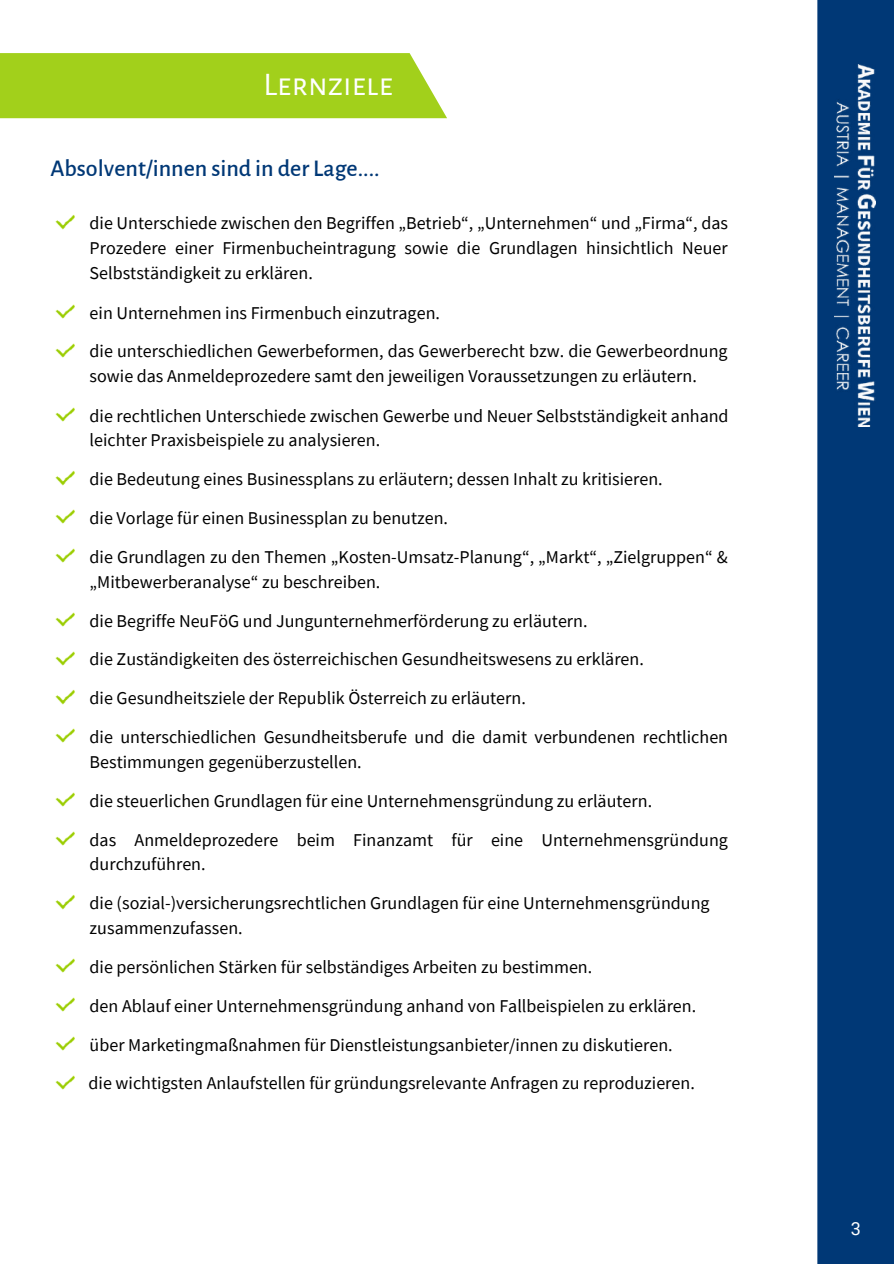
<style>
.page{position:relative;width:894px;height:1264px;background:#fff}
.page>*{position:absolute;margin:0;border:0;box-sizing:border-box;transform-origin:0 0}
.t1{font:33px "Alegreya Sans SC";color:#fff}
.t2{font:500 24px "Alegreya Sans";color:#003876}
.t3{font:18px/38.8px "Source Sans Pro";color:#000}
.t4{font:18px "Roboto";color:#fff}
</style>
<div class="page">
<div style="left:817px;top:0;width:76px;height:1263px;background:#003876"></div>
<div style="left:0;top:53px;width:447px;height:65px;background:#a2d01b"></div>
<img style="left:833px;top:64px;width:42px;height:363px">
<img style="left:55px;top:214px;width:19px;height:16px">
<img style="left:55px;top:304px;width:19px;height:15px">
<img style="left:55px;top:343px;width:19px;height:15px">
<img style="left:55px;top:407px;width:19px;height:15px">
<img style="left:55px;top:470px;width:19px;height:16px">
<img style="left:55px;top:509px;width:19px;height:15px">
<img style="left:55px;top:548px;width:19px;height:15px">
<img style="left:55px;top:612px;width:19px;height:15px">
<img style="left:55px;top:651px;width:19px;height:15px">
<img style="left:55px;top:689px;width:19px;height:16px">
<img style="left:55px;top:728px;width:19px;height:15px">
<img style="left:55px;top:792px;width:19px;height:15px">
<img style="left:55px;top:831px;width:19px;height:15px">
<img style="left:55px;top:894px;width:19px;height:16px">
<img style="left:55px;top:958px;width:19px;height:15px">
<img style="left:55px;top:997px;width:19px;height:15px">
<img style="left:55px;top:1036px;width:19px;height:15px">
<img style="left:55px;top:1075px;width:19px;height:15px">
<h1 class="t1" style="left:263px;top:68px;width:131px">Lernziele</h1>
<h2 class="t2" style="left:50px;top:156px;width:331px">Absolvent/innen sind in der Lage....</h2>
<p class="t3" style="left:90px;top:210px;width:639px;line-height:25px;text-align:justify">die Unterschiede zwischen den Begriffen „Betrieb“, „Unternehmen“ und „Firma“, das Prozedere einer Firmenbucheintragung sowie die Grundlagen hinsichtlich Neuer Selbstständigkeit zu erklären.</p>
<p class="t3" style="left:90px;top:293px;width:639px;line-height:38.1px">ein Unternehmen ins Firmenbuch einzutragen.<br>die unterschiedlichen Gewerbeformen, das Gewerberecht bzw. die Gewerbeordnung</p>
<p class="t3" style="left:90px;top:356px;width:608px">sowie das Anmeldeprozedere samt den jeweiligen Voraussetzungen zu erläutern.</p>
<p class="t3" style="left:90px;top:403px;width:640px;line-height:24.8px">die rechtlichen Unterschiede zwischen Gewerbe und Neuer Selbstständigkeit anhand leichter Praxisbeispiele zu analysieren.</p>
<p class="t3" style="left:90px;top:459px;width:639px">die Bedeutung eines Businessplans zu erläutern; dessen Inhalt zu kritisieren.<br>die Vorlage für einen Businessplan zu benutzen.<br>die Grundlagen zu den Themen „Kosten-Umsatz-Planung“, „Markt“, „Zielgruppen“ &amp;</p>
<p class="t3" style="left:90px;top:562px;width:639px">„Mitbewerberanalyse“ zu beschreiben.<br>die Begriffe NeuFöG und Jungunternehmerförderung zu erläutern.<br>die Zuständigkeiten des österreichischen Gesundheitswesens zu erklären.<br>die Gesundheitsziele der Republik Österreich zu erläutern.<br>die unterschiedlichen Gesundheitsberufe und die damit verbundenen rechtlichen</p>
<p class="t3" style="left:90px;top:742px;width:639px">Bestimmungen gegenüberzustellen.<br>die steuerlichen Grundlagen für eine Unternehmensgründung zu erläutern.<br>das Anmeldeprozedere beim Finanzamt für eine Unternehmensgründung</p>
<p class="t3" style="left:90px;top:844px;width:621px">durchzuführen.<br>die (sozial-)versicherungsrechtlichen Grundlagen für eine Unternehmensgründung</p>
<p class="t3" style="left:89px;top:908px;width:609px">zusammenzufassen.<br>die persönlichen Stärken für selbständiges Arbeiten zu bestimmen.<br>den Ablauf einer Unternehmensgründung anhand von Fallbeispielen zu erklären. über Marketingmaßnahmen für Dienstleistungsanbieter/innen zu diskutieren. die wichtigsten Anlaufstellen für gründungsrelevante Anfragen zu reproduzieren.</p>
<p class="t4" style="left:850px;top:1218px;width:12px">3</p>
</div>
